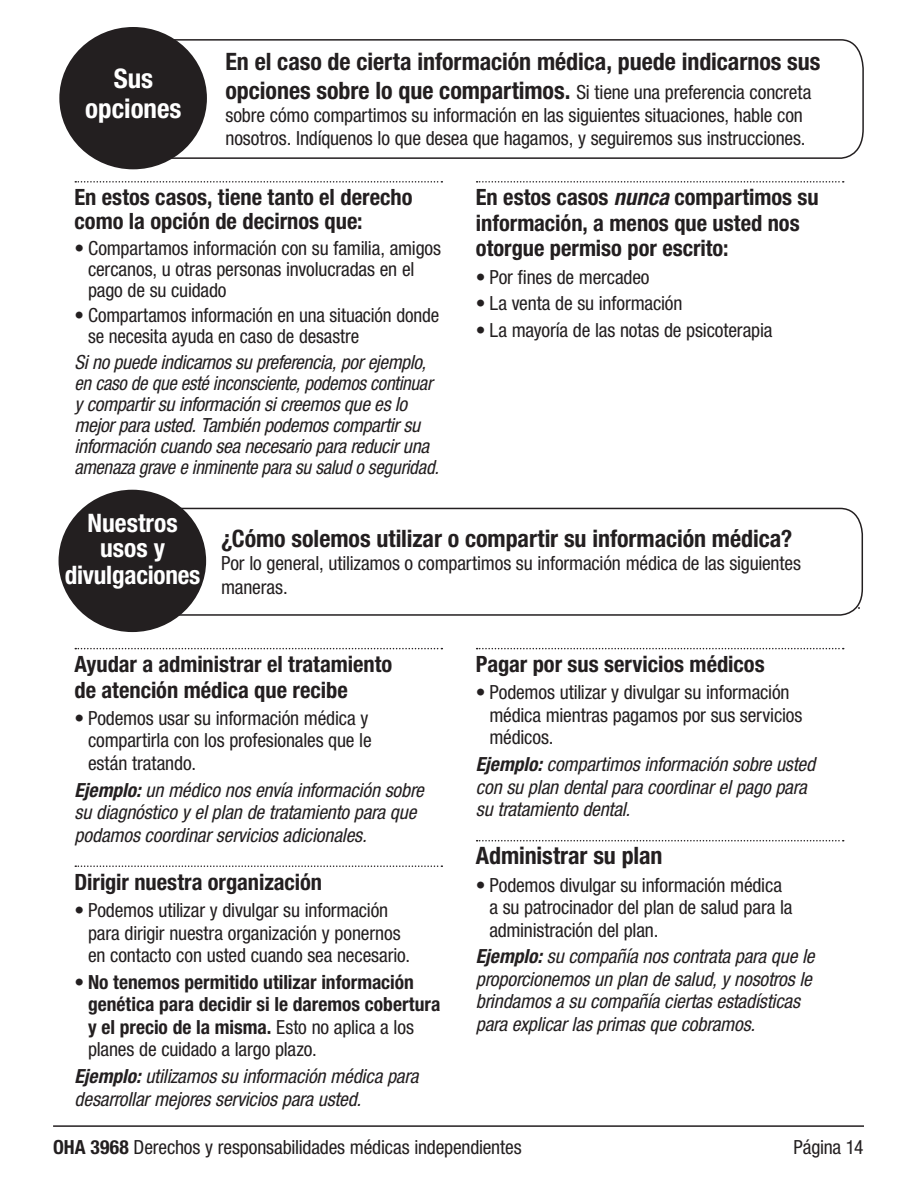
<style>
.page{position:relative;width:918px;height:1188px;background:#fff}
.page>*{position:absolute;margin:0;border:0;box-sizing:border-box;transform-origin:0 0}
.t1{font:700 condensed 27px "Helvetica Neue LT Std";color:#fff}
.t2{font:700 condensed 25.5px/27px "Helvetica Neue LT Std";letter-spacing:-.01em;color:#fff;text-align:center}
.h2a{font:700 condensed 24px/28.8px "Helvetica Neue LT Std";color:#231f20}
.h2a-2{font:700 condensed 22.5px/25.5px "Helvetica Neue LT Std";color:#231f20}
.bullet_2column{font:condensed 19.5px/22.5px "Helvetica Neue LT Std";letter-spacing:-.005em;color:#231f20}
.body_2column{font:italic condensed 19.5px/22.5px "Helvetica Neue LT Std";letter-spacing:-.01em;color:#231f20}
.bullet_2column-2{font:700 condensed 19.5px/22.5px "Helvetica Neue LT Std";color:#231f20}
.body{font:condensed 19.5px/23.4px "Helvetica Neue LT Std";letter-spacing:-.01em;color:#231f20}
.s1{font-weight:400;font-size:19.5px}
.s2{font-style:italic}
.s3{font-weight:700}
.s4{font-weight:400}
</style>
<div class="page">
<hr style="left:53px;top:1125px;width:811px;height:2px;background:#231f20">
<svg style="left:170px;top:38px;width:694px;height:122px"></svg>
<svg style="left:180px;top:507px;width:683px;height:109px"></svg>
<div style="left:59px;top:27px;width:148px;height:142px;background:#231f20;border-radius:50%"></div>
<div style="left:59px;top:490px;width:147px;height:142px;background:#231f20;border-radius:50%"></div>
<svg style="left:75px;top:181px;width:367px;height:2px"></svg>
<svg style="left:477px;top:181px;width:367px;height:2px"></svg>
<svg style="left:75px;top:648px;width:367px;height:1px"></svg>
<svg style="left:75px;top:865px;width:367px;height:2px"></svg>
<svg style="left:477px;top:648px;width:367px;height:1px"></svg>
<svg style="left:477px;top:840px;width:367px;height:1px"></svg>
<p class="t1" style="left:114px;top:62px;width:41px">Sus</p>
<p class="t1" style="left:85px;top:92px;width:98px">opciones</p>
<h1 class="h2a" style="left:225px;top:47px;width:597px">En el caso de cierta información médica, puede indicarnos sus opciones sobre lo que compartimos. <span class="s1">Si tiene una preferencia concreta</span></h1>
<h1 class="bullet_2column" style="left:225px;top:103px;width:582px;line-height:23.4px">sobre cómo compartimos su información en las siguientes situaciones, hable con nosotros. Indíquenos lo que desea que hagamos, y seguiremos sus instrucciones.</h1>
<h2 class="h2a-2" style="left:75px;top:185px;width:339px;line-height:24px">En estos casos, tiene tanto el derecho como la opción de decirnos que:</h2>
<p class="bullet_2column" style="left:88px;top:238px;width:355px;line-height:21px;text-indent:-14px">• Compartamos información con su familia, amigos cercanos, u otras personas involucradas en el pago de su cuidado</p>
<p class="bullet_2column" style="left:88px;top:305px;width:353px;line-height:21px;text-indent:-14px">• Compartamos información en una situación donde se necesita ayuda en caso de desastre</p>
<p class="body_2column" style="left:75px;top:352px;width:366px;line-height:21px">Si no puede indicarnos su preferencia, por ejemplo, en caso de que esté inconsciente, podemos continuar y compartir su información si creemos que es lo mejor para usted. También podemos compartir su información cuando sea necesario para reducir una amenaza grave e inminente para su salud o seguridad.</p>
<h2 class="h2a-2" style="left:476px;top:184px;width:344px">En estos casos <span class="s2">nunca</span> compartimos su información, a menos que usted nos otorgue permiso por escrito:</h2>
<p class="bullet_2column" style="left:476px;top:265px;width:175px">• Por fines de mercadeo</p>
<p class="bullet_2column" style="left:476px;top:292px;width:208px">• La venta de su información</p>
<p class="bullet_2column" style="left:476px;top:319px;width:298px">• La mayoría de las notas de psicoterapia</p>
<p class="t2" style="left:88px;top:509px;width:92px">Nuestros</p>
<p class="t2" style="left:65px;top:535px;width:137px">usos y divulgaciones</p>
<h1 class="h2a" style="left:221px;top:524px;width:573px">¿Cómo solemos utilizar o compartir su información médica?</h1>
<p class="body" style="left:221px;top:551px;width:581px">Por lo general, utilizamos o compartimos su información médica de las siguientes maneras.</p>
<p class="h2a" style="left:222px;top:534px;width:630px">Cuando se trata de su información médica, usted tiene ciertos de&shy;rechos.</p>
<h2 class="h2a-2" style="left:75px;top:651px;width:319px">Ayudar a administrar el tratamiento de atención médica que recibe</h2>
<p class="bullet_2column" style="left:88px;top:707px;width:285px;text-indent:-14px">• Podemos usar su información médica y compartirla con los profesionales que le están tratando.</p>
<p class="body_2column" style="left:75px;top:779px;width:351px"><span class="s3">Ejemplo:</span> un médico nos envía información sobre su diagnóstico y el plan de tratamiento para que podamos coordinar servicios adicionales.</p>
<h2 class="h2a-2" style="left:75px;top:869px;width:249px">Dirigir nuestra organización</h2>
<p class="bullet_2column" style="left:88px;top:899px;width:324px;text-indent:-14px">• Podemos utilizar y divulgar su información para dirigir nuestra organización y ponernos en contacto con usted cuando sea necesario.</p>
<p class="bullet_2column-2" style="left:88px;top:970px;width:354px;text-indent:-14px">• No tenemos permitido utilizar información genética para decidir si le daremos cobertura y el precio de la misma. <span class="s4">Esto no aplica a los planes de cuidado a largo plazo.</span></p>
<p class="body_2column" style="left:75px;top:1065px;width:345px"><span class="s3">Ejemplo:</span> utilizamos su información médica para desarrollar mejores servicios para usted.</p>
<h2 class="h2a-2" style="left:476px;top:651px;width:290px">Pagar por sus servicios médicos</h2>
<p class="bullet_2column" style="left:489px;top:681px;width:315px;text-indent:-14px">• Podemos utilizar y divulgar su información médica mientras pagamos por sus servicios médicos.</p>
<p class="body_2column" style="left:476px;top:754px;width:341px"><span class="s3">Ejemplo:</span> compartimos información sobre usted con su plan dental para coordinar el pago para su tratamiento dental.</p>
<h2 class="h2a" style="left:476px;top:841px;width:188px">Administrar su plan</h2>
<p class="bullet_2column" style="left:489px;top:873px;width:305px;text-indent:-14px">• Podemos divulgar su información médica a su patrocinador del plan de salud para la administración del plan.</p>
<p class="body_2column" style="left:476px;top:946px;width:340px"><span class="s3">Ejemplo:</span> su compañía nos contrata para que le proporcionemos un plan de salud, y nosotros le brindamos a su compañía ciertas estadísticas para explicar las primas que cobramos.</p>
<p class="bullet_2column" style="left:53px;top:1136px;width:470px"><span class="s3">OHA 3968</span> Derechos y responsabilidades médicas independientes</p>
<p class="bullet_2column" style="left:793px;top:1136px;width:72px">Página 14</p>
</div>
